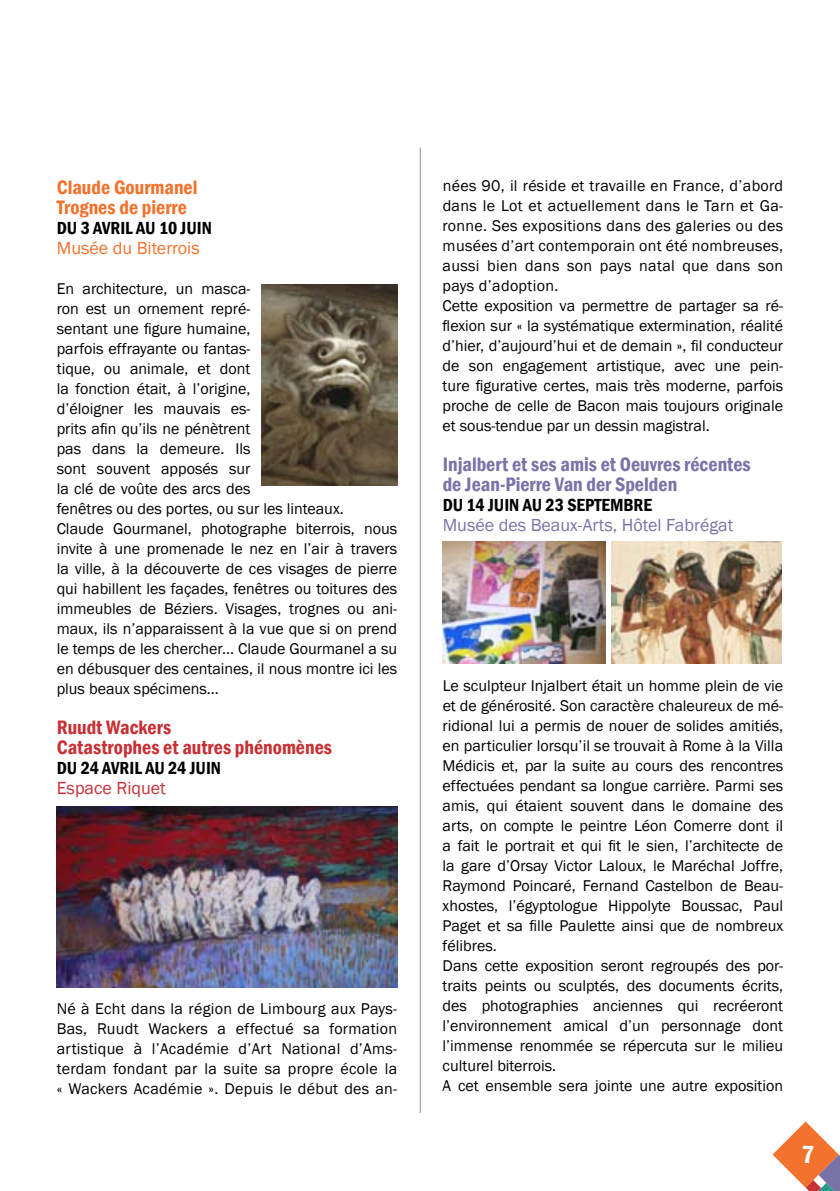
<style>
.page{position:relative;width:840px;height:1191px;background:#fff}
.page>*{position:absolute;margin:0;border:0;box-sizing:border-box;transform-origin:0 0}
.t1{font:600 condensed 25.6px "Franklin Gothic";color:#fff}
.t2{font:600 condensed 20px/20px "Franklin Gothic";color:#7a73a8}
.t3{font:600 condensed 20px/20px "Franklin Gothic";color:#c73035}
.t4{font:600 condensed 20px/20px "Franklin Gothic";color:#f3722c}
.t5{font:600 condensed 18px "Franklin Gothic";letter-spacing:-.01em;color:#000}
.t6{font:18px "Franklin Gothic";color:#7a73a8}
.t7{font:18px "Franklin Gothic";color:#f3722c}
.t8{font:18px "Franklin Gothic";color:#c73035}
.t9{font:16px/20px "Franklin Gothic";color:#000}
</style>
<div class="page">
<svg style="left:772px;top:1121px;width:67px;height:70px"></svg>
<hr style="left:419px;top:147px;width:1px;height:966px;background:#939598">
<img style="left:56px;top:806px;width:342px;height:182px">
<img style="left:262px;top:285px;width:135px;height:200px">
<img style="left:442px;top:542px;width:162px;height:121px">
<img style="left:611px;top:542px;width:169px;height:121px">
<p class="t4" style="left:57px;top:177px;width:142px">Claude Gourmanel<br>Trognes de pierre</p>
<p class="t5" style="left:57px;top:215px;width:139px">du 3 avri l au 10 juin</p>
<p class="t7" style="left:57px;top:236px;width:144px">Musée du Biterrois</p>
<p class="t9" style="left:57px;top:279px;width:342px">En architecture, un masca-<br>ron est un ornement repré-<br>sentant une figure humaine,<br>parfois effrayante ou fantas-<br>tique, ou animale, et dont<br>la fonction était, à l’origine,<br>d’éloigner les mauvais es-<br>prits afin qu’ils ne pénètrent<br>pas dans la demeure. Ils<br>sont souvent apposés sur<br>la clé de voûte des arcs des<br>fenêtres ou des portes, ou sur les linteaux.<br>Claude Gourmanel, photographe biterrois, nous invite à une promenade le nez en l’air à travers la ville, à la découverte de ces visages de pierre qui habillent les façades, fenêtres ou toitures des immeubles de Béziers. Visages, trognes ou ani&shy;maux, ils n’apparaissent à la vue que si on prend le temps de les chercher... Claude Gourmanel a su en débusquer des centaines, il nous montre ici les plus beaux spécimens...</p>
<p class="t3" style="left:57px;top:717px;width:277px">Ruudt Wackers<br>Catastrophes et autres phénomènes</p>
<p class="t5" style="left:57px;top:755px;width:148px">du 24 avri l au 24 juin</p>
<p class="t8" style="left:57px;top:776px;width:110px">Espace Riquet</p>
<p class="t9" style="left:57px;top:999px;width:342px;text-align:justify">Né à Echt dans la région de Limbourg aux Pays-Bas, Ruudt Wackers a effectué sa formation artistique à l’Académie d’Art National d’Ams&shy;terdam fondant par la suite sa propre école la « Wackers Académie ». Depuis le début des an-</p>
<p class="t9" style="left:442px;top:176px;width:342px">nées 90, il réside et travaille en France, d’abord dans le Lot et actuellement dans le Tarn et Ga&shy;ronne. Ses expositions dans des galeries ou des musées d’art contemporain ont été nombreuses, aussi bien dans son pays natal que dans son pays d’adoption.<br>Cette exposition va permettre de partager sa ré&shy;flexion sur « la systématique extermination, réalité d’hier, d’aujourd’hui et de demain », fil conducteur de son engagement artistique, avec une pein&shy;ture figurative certes, mais très moderne, parfois proche de celle de Bacon mais toujours originale et sous-tendue par un dessin magistral.</p>
<p class="t2" style="left:442px;top:454px;width:309px">Injalbert et ses amis et Oeuvres récentes de Jean-Pierre Van der Spelden</p>
<p class="t5" style="left:442px;top:493px;width:134px">Du 14 juin au 23 septe</p>
<p class="t5" style="left:609px;top:493px;width:34px">mbre</p>
<p class="t6" style="left:442px;top:514px;width:292px">Musée des Beaux-Arts, Hôtel Fabrégat</p>
<p class="t9" style="left:442px;top:676px;width:342px">Le sculpteur Injalbert était un homme plein de vie et de générosité. Son caractère chaleureux de mé&shy;ridional lui a permis de nouer de solides amitiés, en particulier lorsqu’il se trouvait à Rome à la Villa Médicis et, par la suite au cours des rencontres effectuées pendant sa longue carrière. Parmi ses amis, qui étaient souvent dans le domaine des arts, on compte le peintre Léon Comerre dont il a fait le portrait et qui fit le sien, l’architecte de la gare d’Orsay Victor Laloux, le Maréchal Joffre, Raymond Poincaré, Fernand Castelbon de Beau&shy;xhostes, l’égyptologue Hippolyte Boussac, Paul Paget et sa fille Paulette ainsi que de nombreux félibres.<br>Dans cette exposition seront regroupés des por&shy;traits peints ou sculptés, des documents écrits, des photographies anciennes qui recréeront l’environnement amical d’un personnage dont l’immense renommée se répercuta sur le milieu culturel biterrois.<br>A cet ensemble sera jointe une autre exposition</p>
<h1 class="t1" style="left:801px;top:1137px;width:15px">7</h1>
</div>
